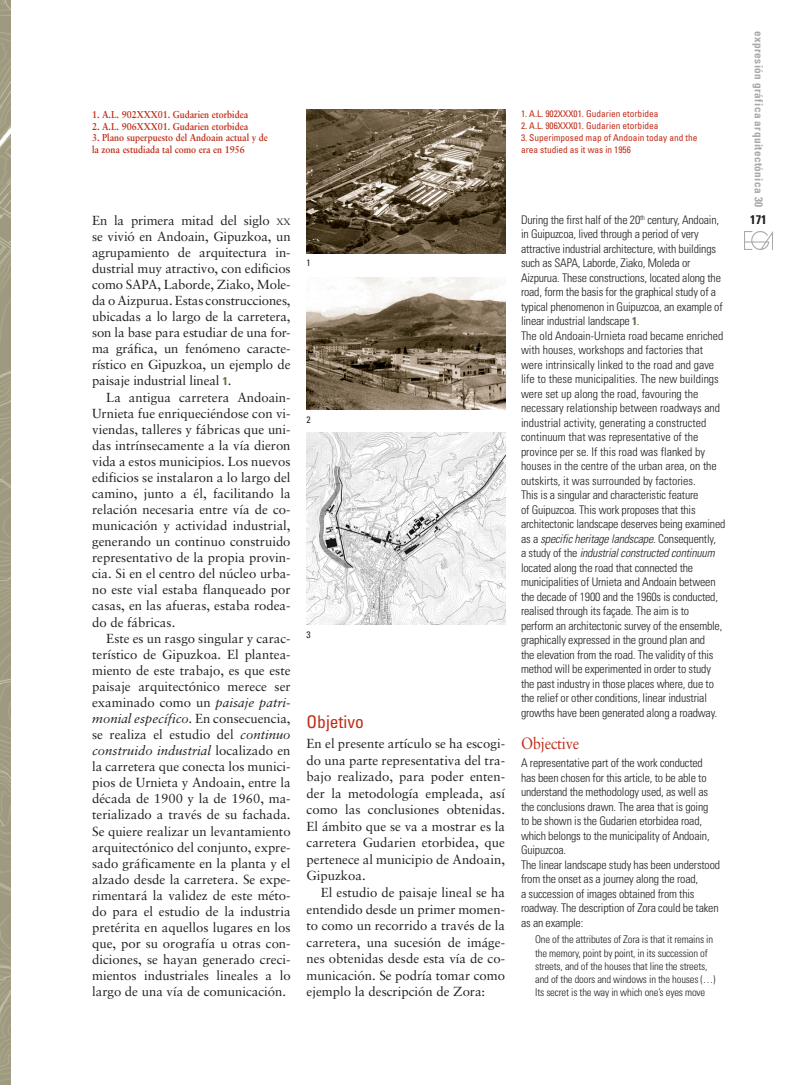
<style>
.page{position:relative;width:801px;height:1085px;background:#fff}
.page>*{position:absolute;margin:0;border:0;box-sizing:border-box;transform-origin:0 0}
.t1{font:condensed 17.5px "Univers";color:#c02d19}
.t2{font:16.25px "Sabon";letter-spacing:-.015em;color:#c02d19;scale:.9 1}
.t3{font:13.12px/16.1px "Sabon";color:#231f20;text-align:justify}
.t4{font:700 condensed 12.5px "Univers";color:#231f20}
.t5{font:300 condensed 11.88px/14.5px "Univers";letter-spacing:-.015em;color:#231f20}
.t6{font:700 condensed 11.25px "Univers";letter-spacing:.035em;color:#a8a9ad}
.t7{font:300 condensed 10.62px/13.2px "Univers";letter-spacing:-.015em;color:#231f20}
.t8{font:700 10px/11.9px "Sabon";color:#c02d19;scale:.9 1}
.t9{font:condensed 9.38px/11.9px "Univers";color:#c02d19}
.t10{font:condensed 9.38px "Univers";color:#231f20}
.s1{font-size:9.12px}
.s2{font-family:"Univers";font-weight:700;font-stretch:condensed;font-size:11.25px;color:#6d6a4a}
.s3{font-style:italic}
.s4{font-weight:700;font-size:11.25px;color:#6d6a4a}
</style>
<div class="page">
<img style="left:0;top:0;width:11px;height:1084px">
<img style="left:306px;top:110px;width:199px;height:143px">
<img style="left:306px;top:277px;width:199px;height:132px">
<img style="left:306px;top:433px;width:199px;height:191px">
<img style="left:744px;top:231px;width:28px;height:18px">
<p class="t8" style="left:92px;top:108px;width:175px">1. A.L. 902XXX01. Gudarien etorbidea</p>
<p class="t8" style="left:92px;top:120px;width:175px">2. A.L. 906XXX01. Gudarien etorbidea</p>
<p class="t8" style="left:92px;top:132px;width:197px">3. Plano superpuesto del Andoain actual y de la zona estudiada tal como era en 1956</p>
<p class="t9" style="left:521px;top:108px;width:139px">1. A.L. 902XXX01. Gudarien etorbidea</p>
<p class="t9" style="left:521px;top:120px;width:139px">2. A.L. 906XXX01. Gudarien etorbidea</p>
<p class="t9" style="left:521px;top:132px;width:178px">3. Superimposed map of Andoain today and the area studied as it was in 1956</p>
<p class="t3" style="left:92px;top:212px;width:200px">En la primera mitad del siglo <span class="s1">xx </span>se vivió en Andoain, Gipuzkoa, un agrupamiento de arquitectura in&shy;dustrial muy atractivo, con edificios como SAPA, Laborde, Ziako, Mole&shy;da o Aizpurua. Estas construcciones, ubicadas a lo largo de la carretera, son la base para estudiar de una for&shy;ma gráfica, un fenómeno caracte&shy;rístico en Gipuzkoa, un ejemplo de paisaje industrial lineal <span class="s2">1</span>.</p>
<p class="t3" style="left:92px;top:388px;width:200px;text-indent:14px">La antigua carretera Andoain-Urnieta fue enriqueciéndose con vi&shy;viendas, talleres y fábricas que uni&shy;das intrínsecamente a la vía dieron vida a estos municipios. Los nuevos edificios se instalaron a lo largo del camino, junto a él, facilitando la relación necesaria entre vía de co&shy;municación y actividad industrial, generando un continuo construido representativo de la propia provin&shy;cia. Si en el centro del núcleo urba&shy;no este vial estaba flanqueado por casas, en las afueras, estaba rodea&shy;do de fábricas.</p>
<p class="t3" style="left:92px;top:629px;width:200px;text-indent:14px">Este es un rasgo singular y carac&shy;terístico de Gipuzkoa. El plantea&shy;miento de este trabajo, es que este paisaje arquitectónico merece ser examinado como un <span class="s3">paisaje patri&shy;monial específico.</span> En consecuencia, se realiza el estudio del <span class="s3">continuo construido industrial</span> localizado en la carretera que conecta los munici&shy;pios de Urnieta y Andoain, entre la década de 1900 y la de 1960, ma&shy;terializado a través de su fachada.<br>Se quiere realizar un levantamiento arquitectónico del conjunto, expre&shy;sado gráficamente en la planta y el alzado desde la carretera. Se expe&shy;rimentará la validez de este méto&shy;do para el estudio de la industria pretérita en aquellos lugares en los que, por su orografía u otras con&shy;diciones, se hayan generado creci&shy;mientos industriales lineales a lo largo de una vía de comunicación.</p>
<p class="t10" style="left:306px;top:257px;width:6px">1</p>
<p class="t10" style="left:306px;top:413px;width:6px">2</p>
<p class="t10" style="left:306px;top:628px;width:6px">3</p>
<h1 class="t1" style="left:306px;top:710px;width:59px">Objetivo</h1>
<p class="t3" style="left:306px;top:734px;width:200px;line-height:16.5px">En el presente artículo se ha escogi&shy;do una parte representativa del tra&shy;bajo realizado, para poder enten&shy;der la metodología empleada, así como las conclusiones obtenidas.<br>El ámbito que se va a mostrar es la carretera Gudarien etorbidea, que pertenece al municipio de Andoain, Gipuzkoa.</p>
<p class="t3" style="left:306px;top:883px;width:200px;line-height:16.5px;text-indent:14px">El estudio de paisaje lineal se ha entendido desde un primer momen&shy;to como un recorrido a través de la carretera, una sucesión de imáge&shy;nes obtenidas desde esta vía de co&shy;municación. Se podría tomar como ejemplo la descripción de Zora:</p>
<p class="t5" style="left:521px;top:212px;width:206px">During the first half of the 20<sup>th</sup> century, Andoain, in Guipuzcoa, lived through a period of very attractive industrial architecture, with buildings such as SAPA, Laborde, Ziako, Moleda or Aizpurua. These constructions, located along the road, form the basis for the graphical study of a typical phenomenon in Guipuzcoa, an example of linear industrial landscape <span class="s4">1</span>.<br>The old Andoain-Urnieta road became enriched with houses, workshops and factories that were intrinsically linked to the road and gave life to these municipalities. The new buildings were set up along the road, favouring the necessary relationship between roadways and industrial activity, generating a constructed continuum that was representative of the province per se. If this road was flanked by houses in the centre of the urban area, on the outskirts, it was surrounded by factories.<br>This is a singular and characteristic feature<br>of Guipuzcoa. This work proposes that this architectonic landscape deserves being examined as a <span class="s3">specific heritage landscape.</span> Consequently,<br>a study of the <span class="s3">industrial constructed continuum </span>located along the road that connected the municipalities of Urnieta and Andoain between the decade of 1900 and the 1960s is conducted, realised through its façade. The aim is to<br>perform an architectonic survey of the ensemble, graphically expressed in the ground plan and<br>the elevation from the road. The validity of this method will be experimented in order to study the past industry in those places where, due to the relief or other conditions, linear industrial growths have been generated along a roadway.</p>
<p class="t2" style="left:521px;top:733px;width:66px">Objective</p>
<p class="t5" style="left:521px;top:755px;width:200px">A representative part of the work conducted has been chosen for this article, to be able to understand the methodology used, as well as the conclusions drawn. The area that is going<br>to be shown is the Gudarien etorbidea road, which belongs to the municipality of Andoain, Guipuzcoa.<br>The linear landscape study has been understood from the onset as a journey along the road,<br>a succession of images obtained from this roadway. The description of Zora could be taken as an example:</p>
<p class="t7" style="left:535px;top:932px;width:182px">One of the attributes of Zora is that it remains in the memory, point by point, in its succession of streets, and of the houses that line the streets, and of the doors and windows in the houses (…)<br>Its secret is the way in which one’s eyes move</p>
<p class="t6" style="left:766px;top:31px;width:177px;rotate:90deg">expresión gráfica arquitectónica 30</p>
<p class="t4" style="left:750px;top:212px;width:18px">171</p>
</div>
